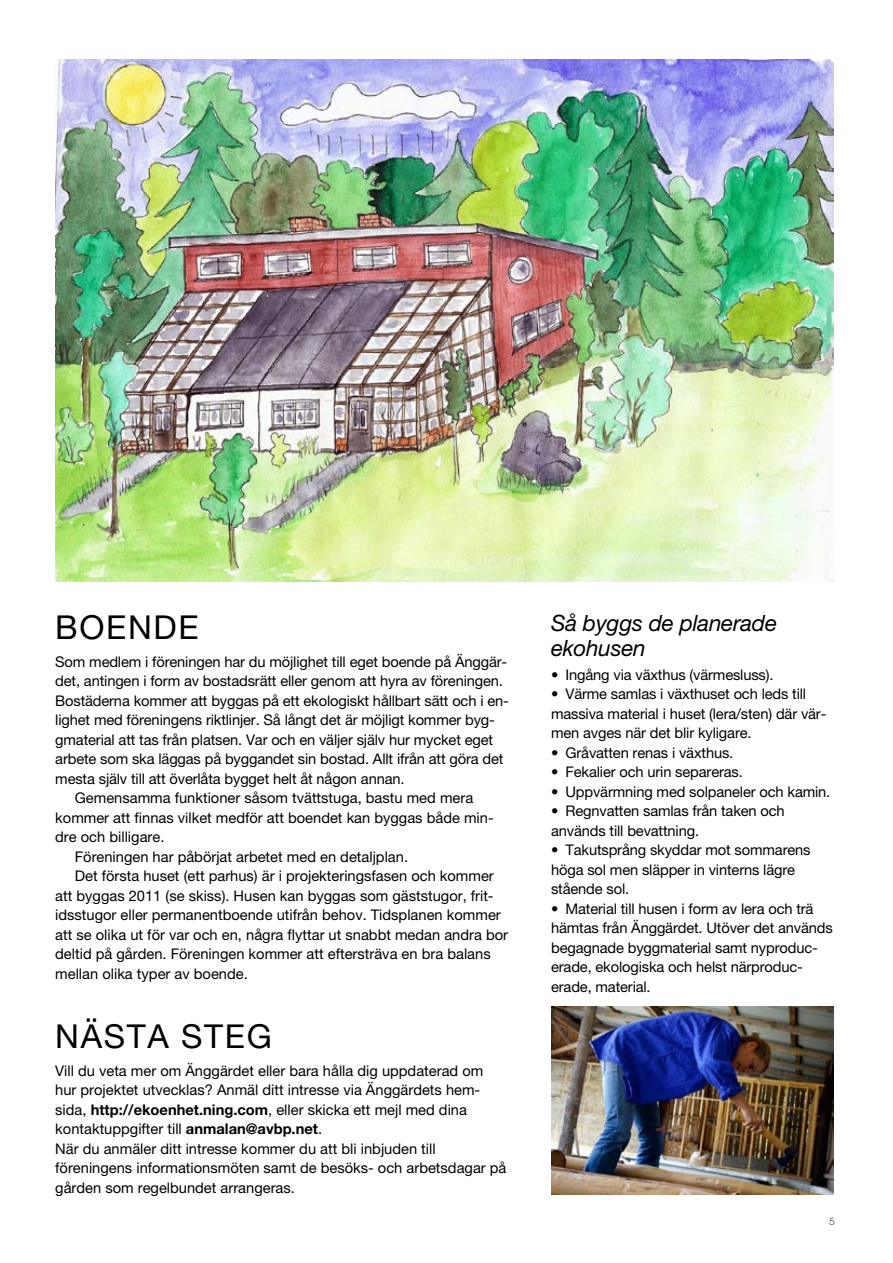
<style>
.page{position:relative;width:893px;height:1263px;background:#fff}
.page>*{position:absolute;margin:0;border:0;box-sizing:border-box;transform-origin:0 0}
.t1{font:33px "Helvetica Neue LT Pro";letter-spacing:.05em;color:#000}
.t2{font:italic 22.5px/25.5px "Helvetica Neue LT Pro";letter-spacing:-.01em;color:#000}
.t3{font:14.7px/19.5px "Helvetica Neue LT Pro";letter-spacing:-.01em;color:#000}
.t4{font:10.5px "Helvetica Neue LT Pro";color:#707173}
.s1{font-weight:700}
</style>
<div class="page">
<img style="left:55px;top:60px;width:778px;height:522px">
<img style="left:551px;top:1007px;width:282px;height:188px">
<h1 class="t1" style="left:55px;top:607px;width:120px">Boende</h1>
<p class="t3" style="left:55px;top:652px;width:453px">Som medlem i föreningen har du möjlighet till eget boende på Änggär-</p>
<p class="t3" style="left:55px;top:671px;width:449px">det, antingen i form av bostadsrätt eller genom att hyra av föreningen.</p>
<p class="t3" style="left:55px;top:691px;width:455px">Bostäderna kommer att byggas på ett ekologiskt hållbart sätt och i en-</p>
<p class="t3" style="left:55px;top:710px;width:441px">lighet med föreningens riktlinjer. Så långt det är möjligt kommer byg-</p>
<p class="t3" style="left:55px;top:730px;width:439px">gmaterial att tas från platsen. Var och en väljer själv hur mycket eget</p>
<p class="t3" style="left:55px;top:749px;width:450px">arbete som ska läggas på byggandet sin bostad. Allt ifrån att göra det</p>
<p class="t3" style="left:55px;top:769px;width:351px">mesta själv till att överlåta bygget helt åt någon annan.</p>
<p class="t3" style="left:75px;top:788px;width:400px">Gemensamma funktioner såsom tvättstuga, bastu med mera</p>
<p class="t3" style="left:55px;top:808px;width:440px">kommer att finnas vilket medför att boendet kan byggas både min-</p>
<p class="t3" style="left:55px;top:827px;width:111px">dre och billigare.</p>
<p class="t3" style="left:75px;top:847px;width:335px">Föreningen har påbörjat arbetet med en detaljplan.</p>
<p class="t3" style="left:75px;top:866px;width:421px">Det första huset (ett parhus) är i projekteringsfasen och kommer</p>
<p class="t3" style="left:55px;top:886px;width:440px">att byggas 2011 (se skiss). Husen kan byggas som gäststugor, frit-</p>
<p class="t3" style="left:55px;top:905px;width:447px">idsstugor eller permanentboende utifrån behov. Tidsplanen kommer</p>
<p class="t3" style="left:55px;top:925px;width:454px">att se olika ut för var och en, några flyttar ut snabbt medan andra bor</p>
<p class="t3" style="left:55px;top:944px;width:437px">deltid på gården. Föreningen kommer att eftersträva en bra balans</p>
<p class="t3" style="left:55px;top:964px;width:194px">mellan olika typer av boende.</p>
<h1 class="t1" style="left:55px;top:1016px;width:24px">Näs</h1>
<h1 class="t1" style="left:127px;top:1016px;width:146px">ta steg</h1>
<p class="t3" style="left:55px;top:1061px;width:453px">Vill du veta mer om Änggärdet eller bara hålla dig uppdaterad om hur projektet utvecklas? Anmäl ditt intresse via Änggärdets hem&shy;sida, <span class="s1">http://ekoenhet.ning.com</span>, eller skicka ett mejl med dina kontaktuppgifter till <span class="s1">anmalan@avbp.net</span>.<br>När du anmäler ditt intresse kommer du att bli inbjuden till föreningens informationsmöten samt de besöks- och arbetsdagar på gården som regelbundet arrangeras.</p>
<h2 class="t2" style="left:551px;top:609px;width:227px">Så byggs de planerade ekohusen</h2>
<p class="t3" style="left:551px;top:665px;width:224px">• Ingång via växthus (värmesluss).</p>
<p class="t3" style="left:551px;top:684px;width:277px">• Värme samlas i växthuset och leds till massiva material i huset (lera/sten) där vär&shy;men avges när det blir kyligare.</p>
<p class="t3" style="left:551px;top:743px;width:184px">• Gråvatten renas i växthus.</p>
<p class="t3" style="left:551px;top:762px;width:193px">• Fekalier och urin separeras.</p>
<p class="t3" style="left:551px;top:782px;width:281px">• Uppvärmning med solpaneler och kamin.</p>
<p class="t3" style="left:551px;top:801px;width:235px">• Regnvatten samlas från taken och används till bevattning.</p>
<p class="t3" style="left:551px;top:840px;width:261px">• Takutsprång skyddar mot sommarens höga sol men släpper in vinterns lägre stående sol.</p>
<p class="t3" style="left:551px;top:899px;width:283px">• Material till husen i form av lera och trä hämtas från Änggärdet. Utöver det används begagnade byggmaterial samt nyproduc&shy;erade, ekologiska och helst närproduc&shy;erade, material.</p>
<p class="t4" style="left:829px;top:1215px;width:7px">5</p>
</div>
